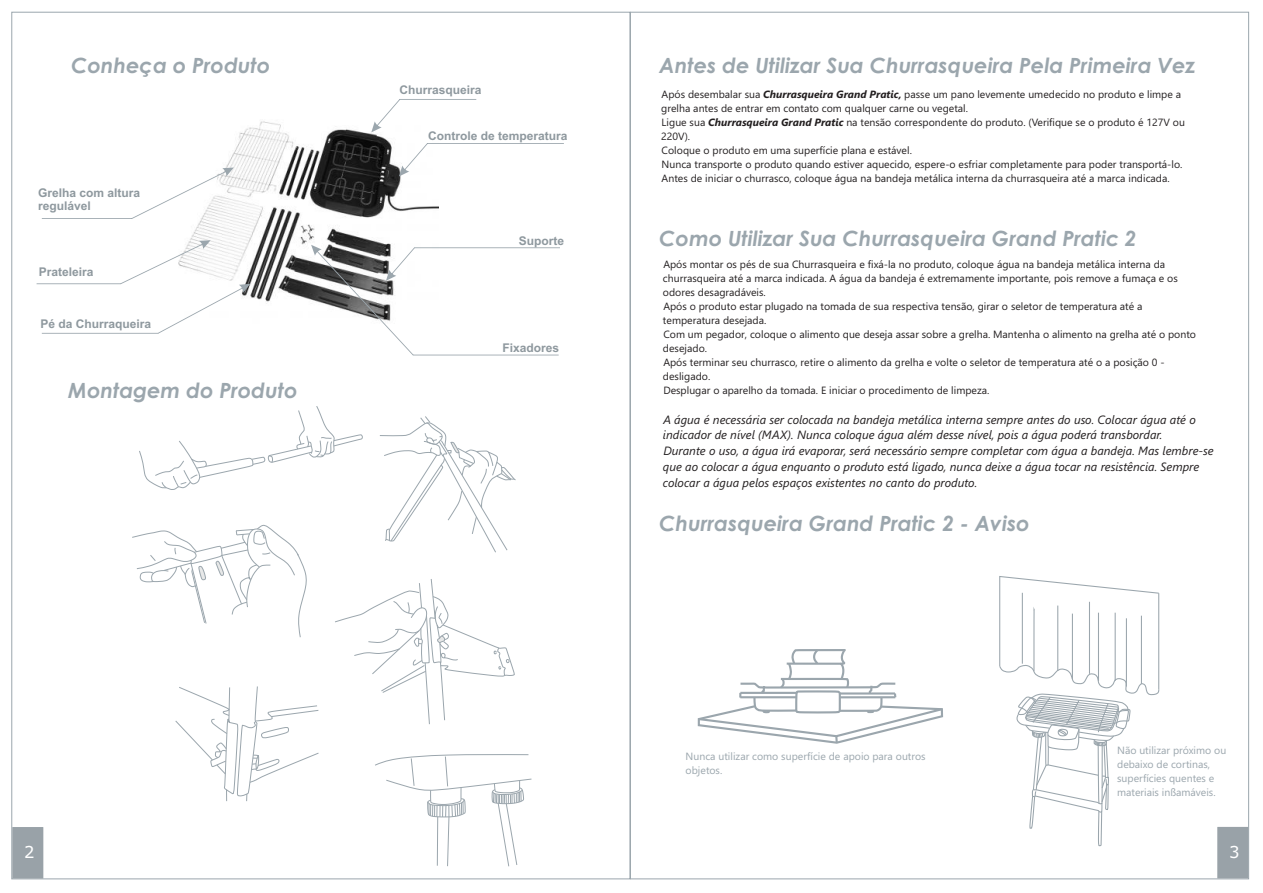
<style>
.page{position:relative;width:1263px;height:893px;background:#fff}
.page>*{position:absolute;margin:0;border:0;box-sizing:border-box;transform-origin:0 0}
.t1{font:italic 700 21px "Century Gothic";color:#9ba6ad}
.t2{font:16.5px "Verdana";color:#fff}
.t3{font:italic 12px/15.9px "Segoe UI";color:#231f20}
.t4{font:700 12px/13.4px "Arial";color:#8e989e}
.t5{font:10.5px/14px "Segoe UI";color:#231f20}
.t6{font:10.5px "Segoe UI Emoji";color:#9ba6ad}
.s1{font-weight:700;font-style:italic}
</style>
<div class="page">
<div style="left:12px;top:827px;width:31px;height:51px;background:#99a2a8"></div>
<img style="left:190px;top:121px;width:248px;height:183px">
<svg style="left:385px;top:168px;width:4px;height:13px"></svg>
<svg style="left:399px;top:143px;width:165px;height:34px"></svg>
<svg style="left:371px;top:99px;width:105px;height:33px"></svg>
<svg style="left:311px;top:245px;width:249px;height:110px"></svg>
<svg style="left:42px;top:168px;width:192px;height:51px"></svg>
<svg style="left:37px;top:240px;width:213px;height:94px"></svg>
<svg style="left:175px;top:686px;width:144px;height:116px"></svg>
<svg style="left:139px;top:406px;width:224px;height:84px"></svg>
<svg style="left:379px;top:416px;width:137px;height:137px"></svg>
<svg style="left:132px;top:524px;width:175px;height:114px"></svg>
<svg style="left:335px;top:579px;width:180px;height:146px"></svg>
<svg style="left:375px;top:754px;width:157px;height:113px"></svg>
<div style="left:1217px;top:827px;width:31px;height:51px;background:#99a2a8"></div>
<svg style="left:697px;top:649px;width:246px;height:95px"></svg>
<svg style="left:999px;top:576px;width:161px;height:271px"></svg>
<h1 class="t1" style="left:71px;top:57px;width:201px">Conheça o Produto</h1>
<p class="t4" style="left:38px;top:187px;width:104px">Grelha com altura regulável</p>
<p class="t4" style="left:39px;top:266px;width:56px">Prateleira</p>
<p class="t4" style="left:40px;top:318px;width:112px">Pé da Churraqueira</p>
<h1 class="t1" style="left:68px;top:382px;width:231px">Montagem do Produto</h1>
<h2 class="t2" style="left:24px;top:845px;width:12px">2</h2>
<p class="t4" style="left:400px;top:84px;width:84px">Churrasqueira</p>
<p class="t4" style="left:428px;top:130px;width:141px">Controle de temperatura</p>
<p class="t4" style="left:519px;top:235px;width:47px">Suporte</p>
<p class="t4" style="left:503px;top:342px;width:58px">Fixadores</p>
<h1 class="t1" style="left:659px;top:57px;width:537px">Antes de Utilizar Sua Churrasqueira Pela Primeira Vez</h1>
<p class="t5" style="left:661px;top:88px;width:525px">Após desembalar sua <span class="s1">Churrasqueira Grand Pratic,</span> passe um pano levemente umedecido no produto e limpe a grelha antes de entrar em contato com qualquer carne ou vegetal.<br>Ligue sua <span class="s1">Churrasqueira Grand Pratic</span> na tensão correspondente do produto. (Verifique se o produto é 127V ou 220V).<br>Coloque o produto em uma superfície plana e estável.<br>Nunca transporte o produto quando estiver aquecido, espere-o esfriar completamente para poder transportá-lo.<br>Antes de iniciar o churrasco, coloque água na bandeja metálica interna da churrasqueira até a marca indicada.</p>
<h1 class="t1" style="left:659px;top:230px;width:479px">Como Utilizar Sua Churrasqueira Grand Pratic 2</h1>
<p class="t5" style="left:663px;top:259px;width:535px">Após montar os pés de sua Churrasqueira e fixá-la no produto, coloque água na bandeja metálica interna da churrasqueira até a marca indicada. A água da bandeja é extremamente importante, pois remove a fumaça e os odores desagradáveis.<br>Após o produto estar plugado na tomada de sua respectiva tensão, girar o seletor de temperatura até a temperatura desejada.<br>Com um pegador, coloque o alimento que deseja assar sobre a grelha. Mantenha o alimento na grelha até o ponto desejado.<br>Após terminar seu churrasco, retire o alimento da grelha e volte o seletor de temperatura até o a posição 0 - desligado.<br>Desplugar o aparelho da tomada. E iniciar o procedimento de limpeza.</p>
<p class="t3" style="left:663px;top:412px;width:552px">A água é necessária ser colocada na bandeja metálica interna sempre antes do uso. Colocar água até o indicador de nível (MAX). Nunca coloque água além desse nível, pois a água poderá transbordar.<br>Durante o uso, a água irá evaporar, será necessário sempre completar com água a bandeja. Mas lembre-se que ao colocar a água enquanto o produto está ligado, nunca deixe a água tocar na resistência. Sempre colocar a água pelos espaços existentes no canto do produto.</p>
<h1 class="t1" style="left:659px;top:516px;width:372px">Churrasqueira Grand Pratic 2 - Aviso</h1>
<p class="t6" style="left:693px;top:752px;width:41px">◆■ ◆▼ ●</p>
<p class="t6" style="left:757px;top:752px;width:36px">□ □ ▲◆</p>
<p class="t6" style="left:896px;top:752px;width:31px">□◆▼ □▲</p>
<p class="t6" style="left:686px;top:766px;width:36px">□ ▼□▲</p>
<p class="t6" style="left:1130px;top:747px;width:25px">□ ◆▼●</p>
<p class="t6" style="left:1205px;top:747px;width:23px">□ □◆</p>
<p class="t6" style="left:1147px;top:761px;width:62px">□ □▼■▲</p>
<p class="t6" style="left:1162px;top:775px;width:46px">▲ ❑◆ ■▼ ▲</p>
<p class="t6" style="left:1131px;top:789px;width:40px">▼ ▲ ■</p>
<h2 class="t2" style="left:1229px;top:845px;width:12px">3</h2>
</div>
